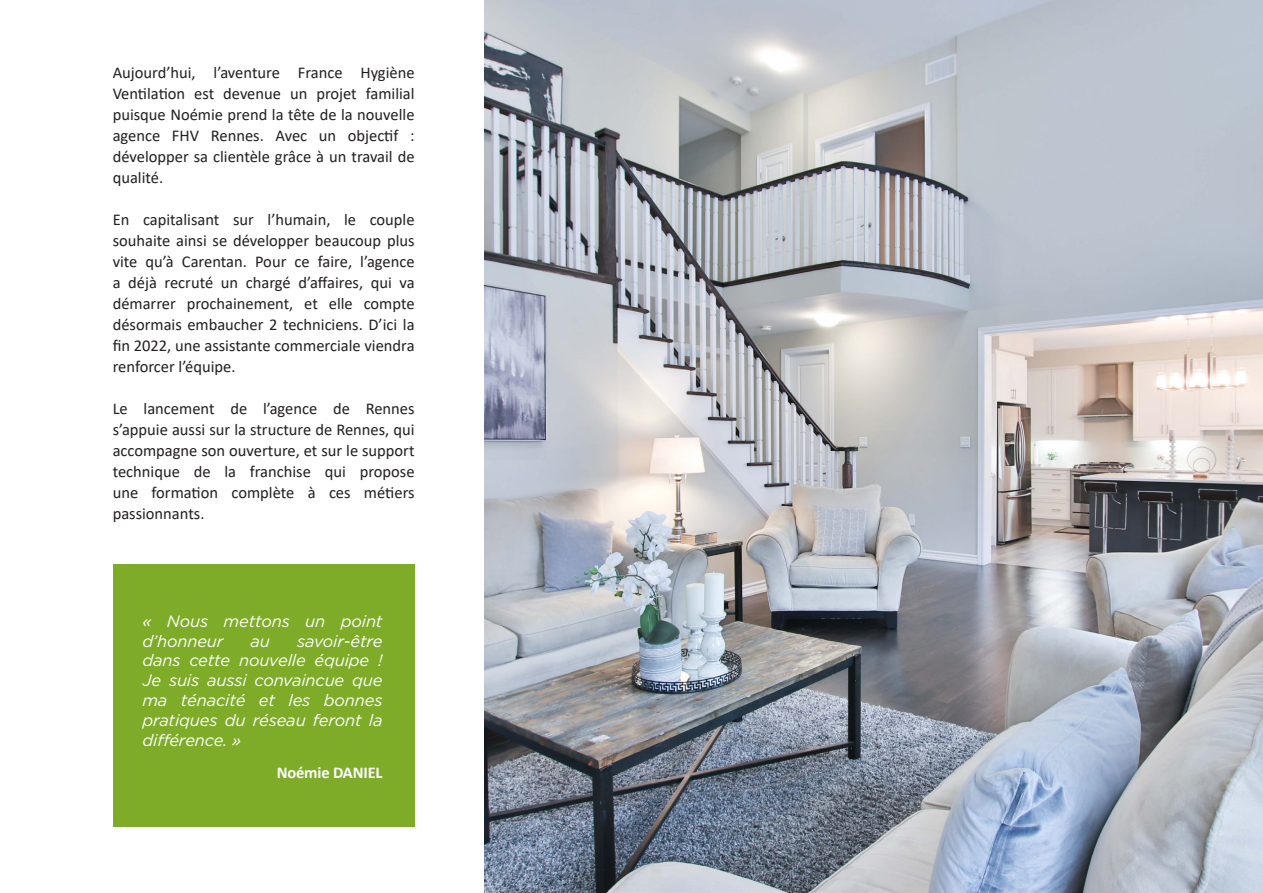
<style>
.page{position:relative;width:1263px;height:893px;background:#fff}
.page>*{position:absolute;margin:0;border:0;box-sizing:border-box;transform-origin:0 0}
.t1{font:16.5px/21px "Calibri";color:#231f20;text-align:justify}
.t2{font:italic 16.5px/19.8px "Gotham";letter-spacing:-.01em;color:#fff}
.t3{font:700 16.5px "Calibri";letter-spacing:-.01em;color:#fff}
</style>
<div class="page">
<div style="left:113px;top:565px;width:302px;height:262px;background:#7eac28"></div>
<img style="left:485px;top:0;width:778px;height:893px">
<p class="t1" style="left:113px;top:62px;width:303px">Aujourd’hui, l’aventure France Hygiène Ventilation est devenue un projet familial puisque Noémie prend la tête de la nouvelle agence FHV Rennes. Avec un objectif : développer sa clientèle grâce à un travail de qualité.</p>
<p class="t1" style="left:113px;top:209px;width:303px">En capitalisant sur l’humain, le couple souhaite ainsi se développer beaucoup plus vite qu’à Carentan. Pour ce faire, l’agence a déjà recruté un chargé d’affaires, qui va démarrer prochainement, et elle compte désormais embaucher 2 techniciens. D’ici la fin 2022, une assistante commerciale viendra renforcer l’équipe.</p>
<p class="t1" style="left:113px;top:398px;width:303px">Le lancement de l’agence de Rennes s’appuie aussi sur la structure de Rennes, qui accompagne son ouverture, et sur le support technique de la franchise qui propose une formation complète à ces métiers passionnants.</p>
<p class="t2" style="left:142px;top:611px;width:242px">« Nous mettons un point d’honneur</p>
<p class="t2" style="left:142px;top:631px;width:242px;text-align:justify;text-indent:155px">savoir-être dans cette nouvelle équipe !<br>Je suis aussi convaincue que ma ténacité et les bonnes pratiques du réseau feront la différence. »</p>
<p class="t3" style="left:277px;top:761px;width:107px">Noémie DANIEL</p>
<p class="t2" style="left:251px;top:631px;width:21px">au</p>
</div>
